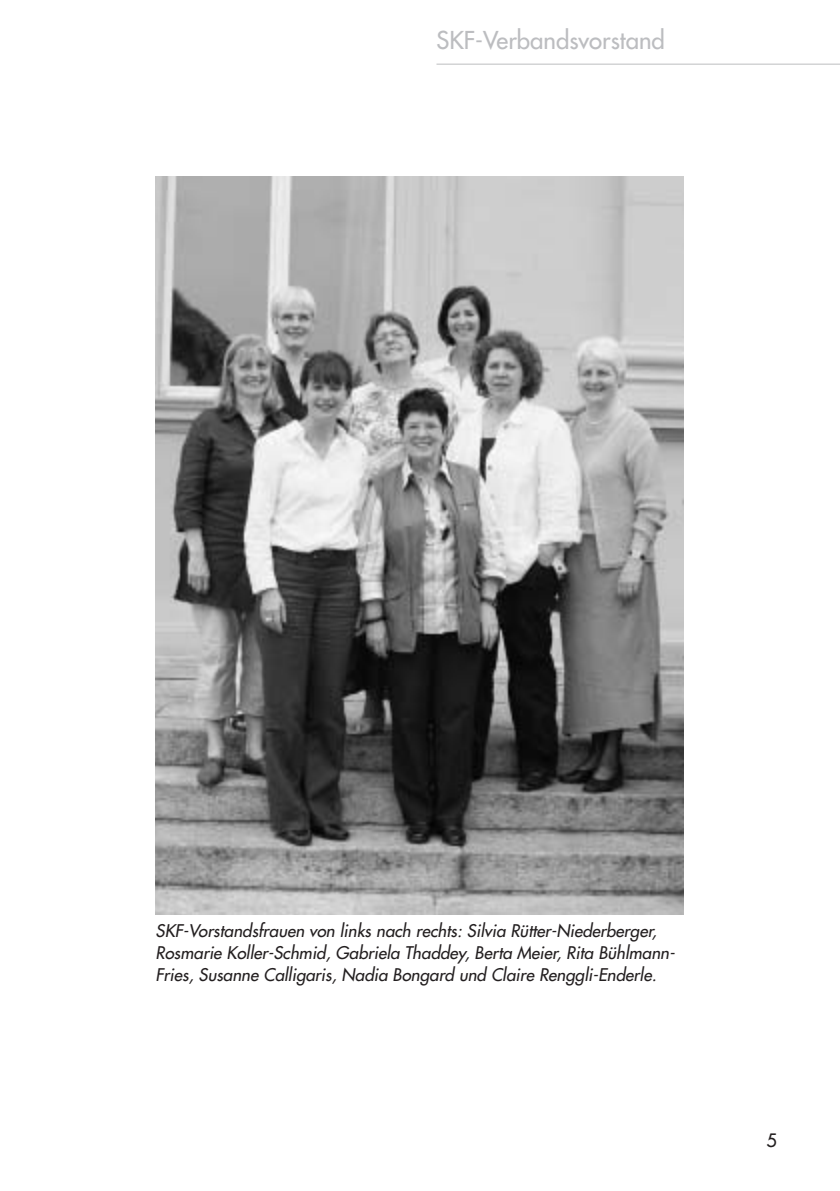
<style>
.page{position:relative;width:840px;height:1191px;background:#fff}
.page>*{position:absolute;margin:0;border:0;box-sizing:border-box;transform-origin:0 0}
.t1{font:24px "Futura";color:#bcbdc0}
.t2{font:18px "Futura";color:#231f20}
.t3{font:italic 17px/22px "Futura";color:#231f20}
</style>
<div class="page">
<hr style="left:436px;top:64px;width:403px;height:1px;background:#bcbdc0">
<img style="left:155px;top:176px;width:528px;height:738px">
<h1 class="t1" style="left:436px;top:28px;width:230px">SKF-Verbandsvorstand</h1>
<p class="t3" style="left:155px;top:920px;width:523px">SKF-Vorstandsfrauen von links nach rechts: Silvia Rütter-Niederberger,<br>Rosmarie Koller-Schmid, Gabriela Thaddey, Berta Meier, Rita Bühlmann-<br>Fries, Susanne Calligaris, Nadia Bongard und Claire Renggli-Enderle.</p>
<p class="t2" style="left:766px;top:1131px;width:12px">5</p>
</div>
